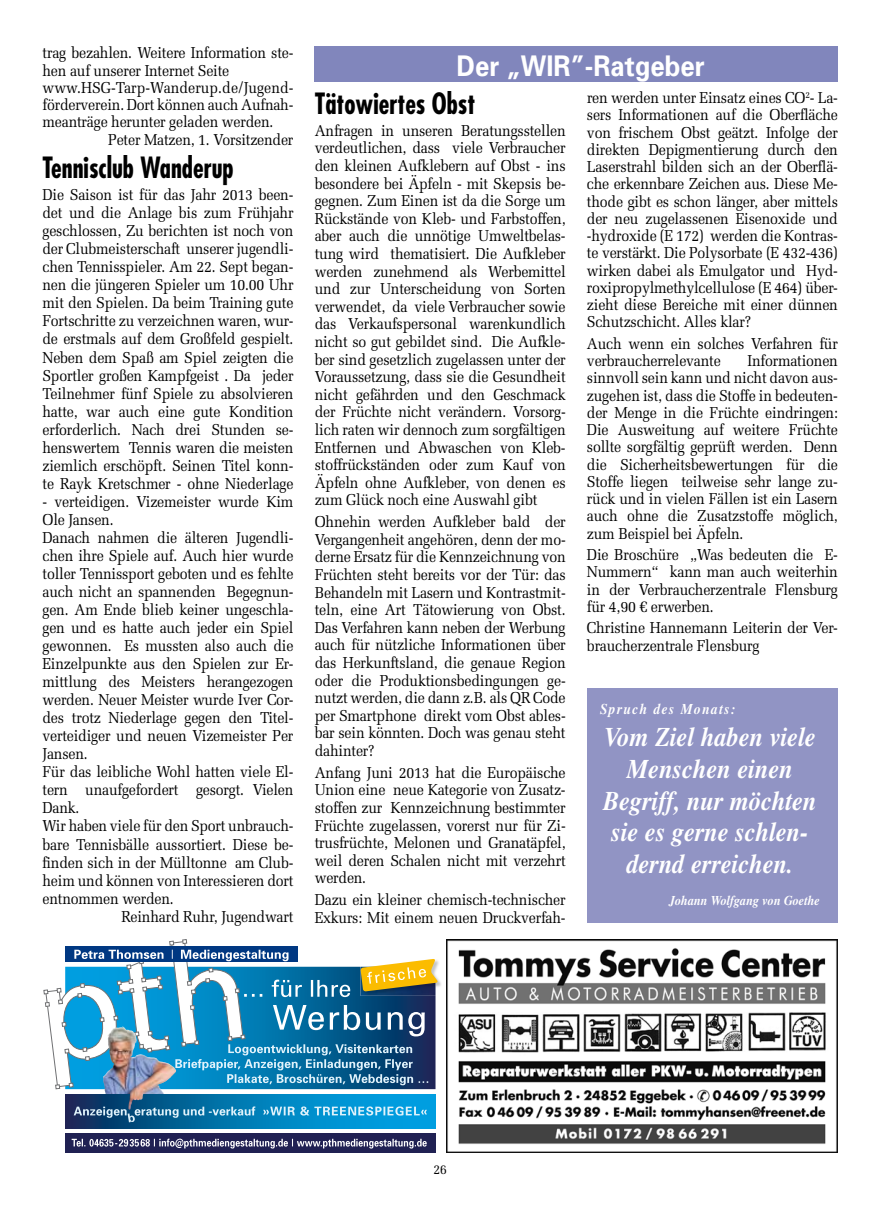
<style>
.page{position:relative;width:872px;height:1212px;background:#fff}
.page>*{position:absolute;margin:0;border:0;box-sizing:border-box;transform-origin:0 0}
.t1{font:700 condensed 28.5px "Futura";color:#000;scale:.9 1}
.t2{font:700 28.5px "Univers";color:#fff;scale:.9 1}
.t3{font:italic 700 27px/31.7px "Times";color:#fff;text-align:center;scale:.9 1}
.t4{font:15.75px/17.5px "Melior";letter-spacing:-.015em;color:#000;text-align:justify;scale:.9 1}
.t5{font:15.75px "Melior";letter-spacing:.005em;color:#000;scale:.9 1}
.t6{font:italic 700 15px "Times";letter-spacing:.1em;color:#fff;scale:.9 1}
.t7{font:italic 700 13.5px "Times";color:#fff;scale:.9 1}
.t8{font:13.5px "Melior";color:#000;scale:.9 1}
</style>
<div class="page">
<img style="left:446px;top:940px;width:392px;height:212px">
<img style="left:103px;top:1089px;width:21px;height:5px">
<svg style="left:65px;top:1094px;width:370px;height:34px;background:#0275ae"></svg>
<div style="left:65px;top:1133px;width:370px;height:19px;background:#202153"></div>
<img style="left:128px;top:1089px;width:43px;height:17px">
<svg style="left:72px;top:1138px;width:355px;height:10px"></svg>
<img style="left:44px;top:939px;width:395px;height:150px">
<svg style="left:74px;top:1106px;width:353px;height:16px;background:#328fbd"></svg>
<div style="left:315px;top:47px;width:523px;height:35px;background:#8186bc"></div>
<div style="left:587px;top:688px;width:251px;height:235px;background:#9194c4"></div>
<p class="t4" style="left:43px;top:44px;width:280px">trag bezahlen. Weitere Information ste-</p>
<p class="t4" style="left:43px;top:62px;width:209px">hen auf unserer Internet Seite</p>
<p class="t5" style="left:43px;top:78px;width:280px">www.HSG-Tarp-Wanderup.de/Jugend-</p>
<p class="t4" style="left:43px;top:96px;width:280px">förderverein. Dort können auch Aufnah-</p>
<p class="t4" style="left:43px;top:113px;width:258px">meanträge herunter geladen werden.</p>
<p class="t4" style="left:108px;top:131px;width:207px">Peter Matzen, 1. Vorsitzender</p>
<h1 class="t1" style="left:43px;top:149px;width:214px">Tennisclub Wanderup</h1>
<p class="t4" style="left:43px;top:186px;width:280px;line-height:18px">Die Saison ist für das Jahr 2013 been&shy;det und die Anlage bis zum Frühjahr geschlossen, Zu berichten ist noch von der Clubmeisterschaft unserer jugendli&shy;chen Tennisspieler. Am 22. Sept began&shy;nen die jüngeren Spieler um 10.00 Uhr mit den Spielen. Da beim Training gute Fortschritte zu verzeichnen waren, wur&shy;de erstmals auf dem Großfeld gespielt.<br>Neben dem Spaß am Spiel zeigten die Sportler großen Kampfgeist . Da jeder Teilnehmer fünf Spiele zu absolvieren hatte, war auch eine gute Kondition erforderlich. Nach drei Stunden se&shy;henswertem Tennis waren die meisten ziemlich erschöpft. Seinen Titel konn&shy;te Rayk Kretschmer - ohne Niederlage</p>
<p class="t4" style="left:43px;top:493px;width:280px">- verteidigen. Vizemeister wurde Kim</p>
<p class="t4" style="left:43px;top:511px;width:81px">Ole Jansen.</p>
<p class="t4" style="left:43px;top:529px;width:280px">Danach nahmen die älteren Jugendli-</p>
<p class="t4" style="left:43px;top:547px;width:280px">chen ihre Spiele auf. Auch hier wurde</p>
<p class="t4" style="left:43px;top:565px;width:280px">toller Tennissport geboten und es fehlte</p>
<p class="t4" style="left:43px;top:583px;width:280px">auch nicht an spannenden Begegnun-</p>
<p class="t4" style="left:43px;top:601px;width:280px">gen. Am Ende blieb keiner ungeschla-</p>
<p class="t4" style="left:43px;top:619px;width:280px">gen und es hatte auch jeder ein Spiel</p>
<p class="t4" style="left:43px;top:637px;width:280px">gewonnen. Es mussten also auch die</p>
<p class="t4" style="left:43px;top:655px;width:280px">Einzelpunkte aus den Spielen zur Er-</p>
<p class="t4" style="left:43px;top:673px;width:280px">mittlung des Meisters herangezogen</p>
<p class="t4" style="left:43px;top:691px;width:280px">werden. Neuer Meister wurde Iver Cor-</p>
<p class="t4" style="left:43px;top:709px;width:280px">des trotz Niederlage gegen den Titel-</p>
<p class="t4" style="left:43px;top:727px;width:280px">verteidiger und neuen Vizemeister Per</p>
<p class="t4" style="left:43px;top:745px;width:52px">Jansen.</p>
<p class="t4" style="left:43px;top:763px;width:280px">Für das leibliche Wohl hatten viele El-</p>
<p class="t4" style="left:43px;top:781px;width:280px">tern unaufgefordert gesorgt. Vielen</p>
<p class="t4" style="left:43px;top:799px;width:43px">Dank.</p>
<p class="t4" style="left:43px;top:817px;width:280px">Wir haben viele für den Sport unbrauch-</p>
<p class="t4" style="left:43px;top:835px;width:280px">bare Tennisbälle aussortiert. Diese be-</p>
<p class="t4" style="left:43px;top:853px;width:280px">finden sich in der Mülltonne am Club-</p>
<p class="t4" style="left:43px;top:871px;width:280px">heim und können von Interessieren dort</p>
<p class="t4" style="left:43px;top:889px;width:147px">entnommen werden.</p>
<p class="t4" style="left:121px;top:907px;width:193px">Reinhard Ruhr, Jugendwart</p>
<h1 class="t2" style="left:456px;top:48px;width:277px">Der „WIR”-Ratgeber</h1>
<h1 class="t1" style="left:315px;top:85px;width:180px">Tätowiertes Obst</h1>
<p class="t4" style="left:315px;top:122px;width:280px">Anfragen in unseren Beratungsstellen verdeutlichen, dass viele Verbraucher den kleinen Aufklebern auf Obst - ins besondere bei Äpfeln - mit Skepsis be&shy;gegnen. Zum Einen ist da die Sorge um Rückstände von Kleb- und Farbstoffen, aber auch die unnötige Umweltbelas&shy;tung wird thematisiert. Die Aufkleber werden zunehmend als Werbemittel und zur Unterscheidung von Sorten verwendet, da viele Verbraucher sowie das Verkaufspersonal warenkundlich nicht so gut gebildet sind. Die Aufkle&shy;ber sind gesetzlich zugelassen unter der Voraussetzung, dass sie die Gesundheit nicht gefährden und den Geschmack der Früchte nicht verändern. Vorsorg&shy;lich raten wir dennoch zum sorgfältigen Entfernen und Abwaschen von Kleb&shy;stoffrückständen oder zum Kauf von Äpfeln ohne Aufkleber, von denen es zum Glück noch eine Auswahl gibt</p>
<p class="t4" style="left:315px;top:513px;width:280px">Ohnehin werden Aufkleber bald der Vergangenheit angehören, denn der mo&shy;derne Ersatz für die Kennzeichnung von Früchten steht bereits vor der Tür: das Behandeln mit Lasern und Kontrastmit&shy;teln, eine Art Tätowierung von Obst.<br>Das Verfahren kann neben der Werbung auch für nützliche Informationen über das Herkunftsland, die genaue Region oder die Produktionsbedingungen ge&shy;nutzt werden, die dann z.B. als QR Code per Smartphone direkt vom Obst ables&shy;bar sein könnten. Doch was genau steht dahinter?</p>
<p class="t4" style="left:315px;top:764px;width:280px">Anfang Juni 2013 hat die Europäische Union eine neue Kategorie von Zusatz&shy;stoffen zur Kennzeichnung bestimmter Früchte zugelassen, vorerst nur für Zi&shy;trusfrüchte, Melonen und Granatäpfel, weil deren Schalen nicht mit verzehrt werden.</p>
<p class="t4" style="left:315px;top:891px;width:280px">Dazu ein kleiner chemisch-technischer<br>Exkurs: Mit einem neuen Druckverfah-</p>
<p class="t4" style="left:587px;top:89px;width:280px">ren werden unter Einsatz eines CO<sup>2</sup>- La&shy;sers Informationen auf die Oberfläche von frischem Obst geätzt. Infolge der direkten Depigmentierung durch den Laserstrahl bilden sich an der Oberflä&shy;che erkennbare Zeichen aus. Diese Me&shy;thode gibt es schon länger, aber mittels der neu zugelassenen Eisenoxide und -hydroxide (E 172) werden die Kontras&shy;te verstärkt. Die Polysorbate (E 432-436) wirken dabei als Emulgator und Hyd&shy;roxipropylmethylcellulose (E 464) über&shy;zieht diese Bereiche mit einer dünnen Schutzschicht. Alles klar?</p>
<p class="t4" style="left:587px;top:335px;width:280px">Auch wenn ein solches Verfahren für verbraucherrelevante</p>
<p class="t4" style="left:587px;top:352px;width:280px;text-indent:161px">Informationen sinnvoll sein kann und nicht davon aus&shy;zugehen ist, dass die Stoffe in bedeuten&shy;der Menge in die Früchte eindringen:<br>Die Ausweitung auf weitere Früchte sollte sorgfältig geprüft werden. Denn die Sicherheitsbewertungen für die Stoffe liegen teilweise sehr lange zu&shy;rück und in vielen Fällen ist ein Lasern auch ohne die Zusatzstoffe möglich, zum Beispiel bei Äpfeln.</p>
<p class="t4" style="left:587px;top:546px;width:280px">Die Broschüre „Was bedeuten die E-Nummern“ kann man auch weiterhin in der Verbraucherzentrale Flensburg für 4,90 € erwerben.</p>
<p class="t4" style="left:587px;top:619px;width:280px">Christine Hannemann Leiterin der Ver&shy;braucherzentrale Flensburg</p>
<p class="t6" style="left:600px;top:701px;width:152px">Spruch des Monats:</p>
<h2 class="t3" style="left:603px;top:721px;width:239px">Vom Ziel haben viele<br>Menschen einen<br>Begriff, nur möchten sie es gerne schlen&shy;dernd erreichen.</h2>
<p class="t7" style="left:669px;top:892px;width:169px">Johann Wolfgang von Goethe</p>
<p class="t8" style="left:433px;top:1161px;width:16px">26</p>
</div>
